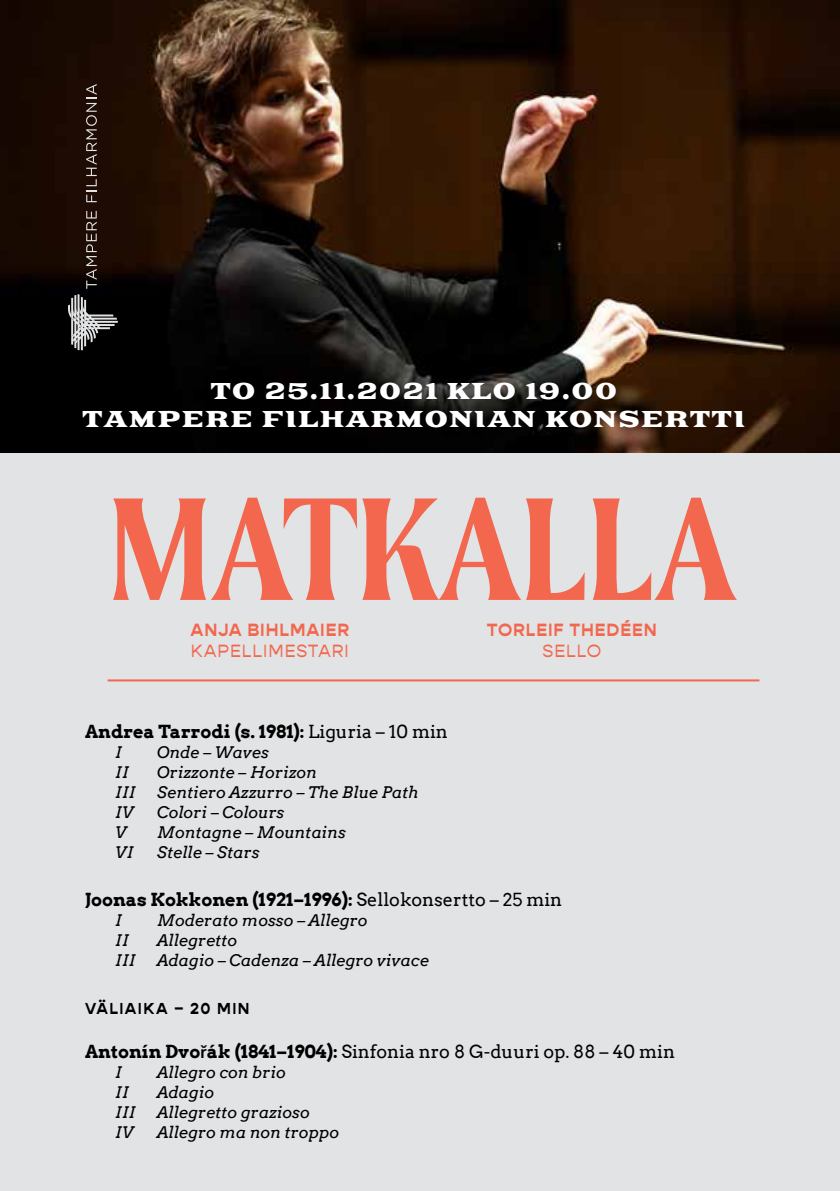
<style>
.page{position:relative;width:840px;height:1191px;background:#fff}
.page>*{position:absolute;margin:0;border:0;box-sizing:border-box;transform-origin:0 0}
.t1{font:600 156px "Moret";letter-spacing:-.01em;color:#f2674e}
.t2{font:22.8px/27.4px "Goblin One";letter-spacing:.05em;color:#fff;text-align:center}
.t3{font:700 18px "Arvo";color:#000}
.t4{font:18px "Arvo";color:#000}
.t5{font:700 17.8px "Gopher";letter-spacing:.05em;color:#f2674e}
.t6{font:17.8px "Gopher";letter-spacing:.05em;color:#f2674e}
.t7{font:italic 16px "Arvo";color:#000}
.t8{font:700 16px "Gopher";letter-spacing:.09em;color:#000}
.s1{font-weight:400}
.s2{font-weight:700}
.s3{font-family:"Avenir Next";font-weight:600}
</style>
<div class="page">
<div style="left:0;top:0;width:839px;height:1191px;background:#e2e3e4"></div>
<hr style="left:108px;top:679px;width:651px;height:2px;background:#f2674e">
<img style="left:0;top:0;width:839px;height:453px">
<svg style="left:86px;top:84px;width:11px;height:118px"></svg>
<svg style="left:68px;top:211px;width:50px;height:139px;background:#342c29"></svg>
<h2 class="t2" style="left:82px;top:378px;width:664px">TO 25.11.2021 KLO 19.00<br>TAMPERE FILHARMONIAN KONSERTTI</h2>
<h1 class="t1" style="left:107px;top:459px;width:631px">MATKALLA</h1>
<p class="t5" style="left:190px;top:619px;width:160px">ANJA BIHLMAIER</p>
<p class="t6" style="left:191px;top:641px;width:159px">KAPELLIMESTARI</p>
<p class="t5" style="left:486px;top:619px;width:171px">TORLEIF THEDÉEN</p>
<p class="t6" style="left:542px;top:641px;width:60px">SELLO</p>
<p class="t3" style="left:85px;top:720px;width:364px">Andrea Tarrodi (s. 1981): <span class="s1">Liguria – 10 min</span></p>
<p class="t7" style="left:115px;top:741px;width:8px">I</p>
<p class="t7" style="left:157px;top:741px;width:113px">Onde – Waves</p>
<p class="t7" style="left:115px;top:761px;width:15px">II</p>
<p class="t7" style="left:157px;top:761px;width:161px">Orizzonte – Horizon</p>
<p class="t7" style="left:115px;top:781px;width:22px">III</p>
<p class="t7" style="left:157px;top:781px;width:263px">Sentiero Azzurro – The Blue Path</p>
<p class="t7" style="left:115px;top:801px;width:20px">IV</p>
<p class="t7" style="left:157px;top:801px;width:129px">Colori – Colours</p>
<p class="t7" style="left:115px;top:821px;width:13px">V</p>
<p class="t7" style="left:157px;top:821px;width:190px">Montagne – Mountains</p>
<p class="t7" style="left:115px;top:841px;width:20px">VI</p>
<p class="t7" style="left:157px;top:841px;width:104px">Stelle – Stars</p>
<p class="t3" style="left:85px;top:888px;width:478px">Joonas Kokkonen (1921–1996): <span class="s1">Sellokonsertto – 25 min</span></p>
<p class="t7" style="left:115px;top:909px;width:8px">I</p>
<p class="t7" style="left:157px;top:909px;width:211px">Moderato mosso – Allegro</p>
<p class="t7" style="left:115px;top:929px;width:15px">II</p>
<p class="t7" style="left:157px;top:929px;width:81px">Allegretto</p>
<p class="t7" style="left:115px;top:949px;width:22px">III</p>
<p class="t7" style="left:157px;top:949px;width:273px">Adagio – Cadenza – Allegro vivace</p>
<p class="t8" style="left:85px;top:998px;width:166px">VÄLIAIKA – 20 MIN</p>
<p class="t4" style="left:85px;top:1040px;width:591px"><span class="s2">Antonín Dvo</span><span class="s3">ř</span><span class="s2">ák (1841–1904):</span> Sinfonia nro 8 G-duuri op. 88 – 40 min</p>
<p class="t7" style="left:115px;top:1061px;width:8px">I</p>
<p class="t7" style="left:157px;top:1061px;width:130px">Allegro con brio</p>
<p class="t7" style="left:115px;top:1081px;width:15px">II</p>
<p class="t7" style="left:157px;top:1081px;width:58px">Adagio</p>
<p class="t7" style="left:115px;top:1101px;width:22px">III</p>
<p class="t7" style="left:157px;top:1101px;width:154px">Allegretto grazioso</p>
<p class="t7" style="left:115px;top:1121px;width:20px">IV</p>
<p class="t7" style="left:157px;top:1121px;width:183px">Allegro ma non troppo</p>
</div>
